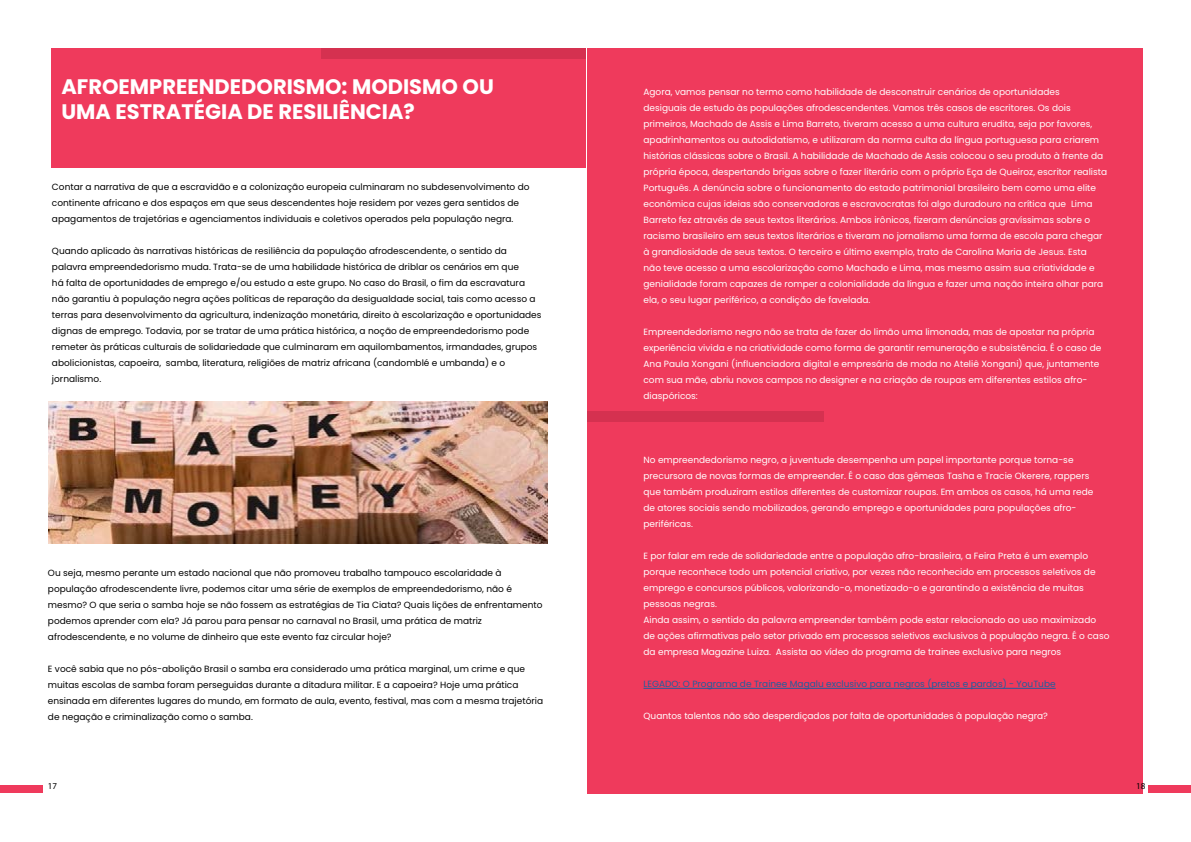
<style>
.page{position:relative;width:1191px;height:842px;background:#fff}
.page>*{position:absolute;margin:0;border:0;box-sizing:border-box;transform-origin:0 0}
.t1{font:700 21px/25.2px "Poppins";color:#fff}
.t2{font:9px/16px "Poppins";color:#fff}
.t3{font:9px/16px "Poppins";color:#000}
.t4{font:9px "Poppins";color:#215e9e}
.t5{font:9px "Myriad Pro";color:#000}
</style>
<div class="page">
<div style="left:0;top:785px;width:42px;height:8px;background:#ef3a5c"></div>
<div style="left:52px;top:48px;width:552px;height:119px;background:#ef3a5c"></div>
<div style="left:322px;top:48px;width:282px;height:11px;background:#d53150"></div>
<img style="left:48px;top:401px;width:499px;height:143px">
<div style="left:1148px;top:785px;width:43px;height:8px;background:#ef3a5c"></div>
<div style="left:587px;top:48px;width:555px;height:746px;background:#ef3a5c"></div>
<div style="left:587px;top:411px;width:236px;height:10px;background:#d53150"></div>
<hr style="left:643px;top:688px;width:412px;height:1px;background:#215e9e">
<h1 class="t1" style="left:61px;top:74px;width:434px">AFROEMPREENDEDORISMO: MODISMO OU<br>UMA ESTRATÉGIA DE RESILIÊNCIA?</h1>
<p class="t3" style="left:52px;top:178px;width:479px">Contar a narrativa de que a escravidão e a colonização europeia culminaram no subdesenvolvimento do continente africano e dos espaços em que seus descendentes hoje residem por vezes gera sentidos de apagamentos de trajetórias e agenciamentos individuais e coletivos operados pela população negra.</p>
<p class="t3" style="left:52px;top:242px;width:491px">Quando aplicado às narrativas históricas de resiliência da população afrodescendente, o sentido da palavra empreendedorismo muda. Trata-se de uma habilidade histórica de driblar os cenários em que<br>há falta de oportunidades de emprego e/ou estudo a este grupo. No caso do Brasil, o fim da escravatura não garantiu à população negra ações políticas de reparação da desigualdade social, tais como acesso a terras para desenvolvimento da agricultura, indenização monetária, direito à escolarização e oportunidades dignas de emprego. Todavia, por se tratar de uma prática histórica, a noção de empreendedorismo pode remeter às práticas culturais de solidariedade que culminaram em aquilombamentos, irmandades, grupos abolicionistas, capoeira, samba, literatura, religiões de matriz africana (candomblé e umbanda) e o jornalismo.</p>
<p class="t3" style="left:48px;top:564px;width:496px">Ou seja, mesmo perante um estado nacional que não promoveu trabalho tampouco escolaridade à população afrodescendente livre, podemos citar uma série de exemplos de empreendedorismo, não é mesmo? O que seria o samba hoje se não fossem as estratégias de Tia Ciata? Quais lições de enfrentamento podemos aprender com ela? Já parou para pensar no carnaval no Brasil, uma prática de matriz afrodescendente, e no volume de dinheiro que este evento faz circular hoje?</p>
<p class="t3" style="left:48px;top:660px;width:496px">E você sabia que no pós-abolição Brasil o samba era considerado uma prática marginal, um crime e que muitas escolas de samba foram perseguidas durante a ditadura militar. E a capoeira? Hoje uma prática ensinada em diferentes lugares do mundo, em formato de aula, evento, festival, mas com a mesma trajetória de negação e criminalização como o samba.</p>
<p class="t5" style="left:48px;top:780px;width:11px">17</p>
<p class="t2" style="left:643px;top:84px;width:465px">Agora, vamos pensar no termo como habilidade de desconstruir cenários de oportunidades<br>desiguais de estudo às populações afrodescendentes. Vamos três casos de escritores. Os dois primeiros, Machado de Assis e Lima Barreto, tiveram acesso a uma cultura erudita, seja por favores, apadrinhamentos ou autodidatismo, e utilizaram da norma culta da língua portuguesa para criarem histórias clássicas sobre o Brasil. A habilidade de Machado de Assis colocou o seu produto à frente da própria época, despertando brigas sobre o fazer literário com o próprio Eça de Queiroz, escritor realista Português. A denúncia sobre o funcionamento do estado patrimonial brasileiro bem como uma elite econômica cujas ideias são conservadoras e escravocratas foi algo duradouro na crítica que Lima Barreto fez através de seus textos literários. Ambos irônicos, fizeram denúncias gravíssimas sobre o racismo brasileiro em seus textos literários e tiveram no jornalismo uma forma de escola para chegar à grandiosidade de seus textos. O terceiro e último exemplo, trato de Carolina Maria de Jesus. Esta<br>não teve acesso a uma escolarização como Machado e Lima, mas mesmo assim sua criatividade e genialidade foram capazes de romper a colonialidade da língua e fazer uma nação inteira olhar para ela, o seu lugar periférico, a condição de favelada.</p>
<p class="t2" style="left:643px;top:324px;width:459px">Empreendedorismo negro não se trata de fazer do limão uma limonada, mas de apostar na própria experiência vivida e na criatividade como forma de garantir remuneração e subsistência. É o caso de Ana Paula Xongani (influenciadora digital e empresária de moda no Ateliê Xongani) que, juntamente com sua mãe, abriu novos campos no designer e na criação de roupas em diferentes estilos afro&shy;diaspóricos:</p>
<p class="t2" style="left:643px;top:452px;width:451px">No empreendedorismo negro, a juventude desempenha um papel importante porque torna-se precursora de novas formas de empreender. É o caso das gêmeas Tasha e Tracie Okerere, rappers que também produziram estilos diferentes de customizar roupas. Em ambos os casos, há uma rede de atores sociais sendo mobilizados, gerando emprego e oportunidades para populações afro&shy;periféricas.</p>
<p class="t2" style="left:643px;top:548px;width:467px">E por falar em rede de solidariedade entre a população afro-brasileira, a Feira Preta é um exemplo porque reconhece todo um potencial criativo, por vezes não reconhecido em processos seletivos de emprego e concursos públicos, valorizando-o, monetizado-o e garantindo a existência de muitas pessoas negras.<br>Ainda assim, o sentido da palavra empreender também pode estar relacionado ao uso maximizado de ações afirmativas pelo setor privado em processos seletivos exclusivos à população negra. É o caso da empresa Magazine Luiza. Assista ao vídeo do programa de trainee exclusivo para negros</p>
<p class="t4" style="left:643px;top:679px;width:414px">LEGADO: O Programa de Trainee Magalu exclusivo para negros (pretos e pardos) - YouTube</p>
<p class="t2" style="left:643px;top:708px;width:406px">Quantos talentos não são desperdiçados por falta de oportunidades à população negra?</p>
<p class="t5" style="left:1136px;top:780px;width:11px">18</p>
</div>
